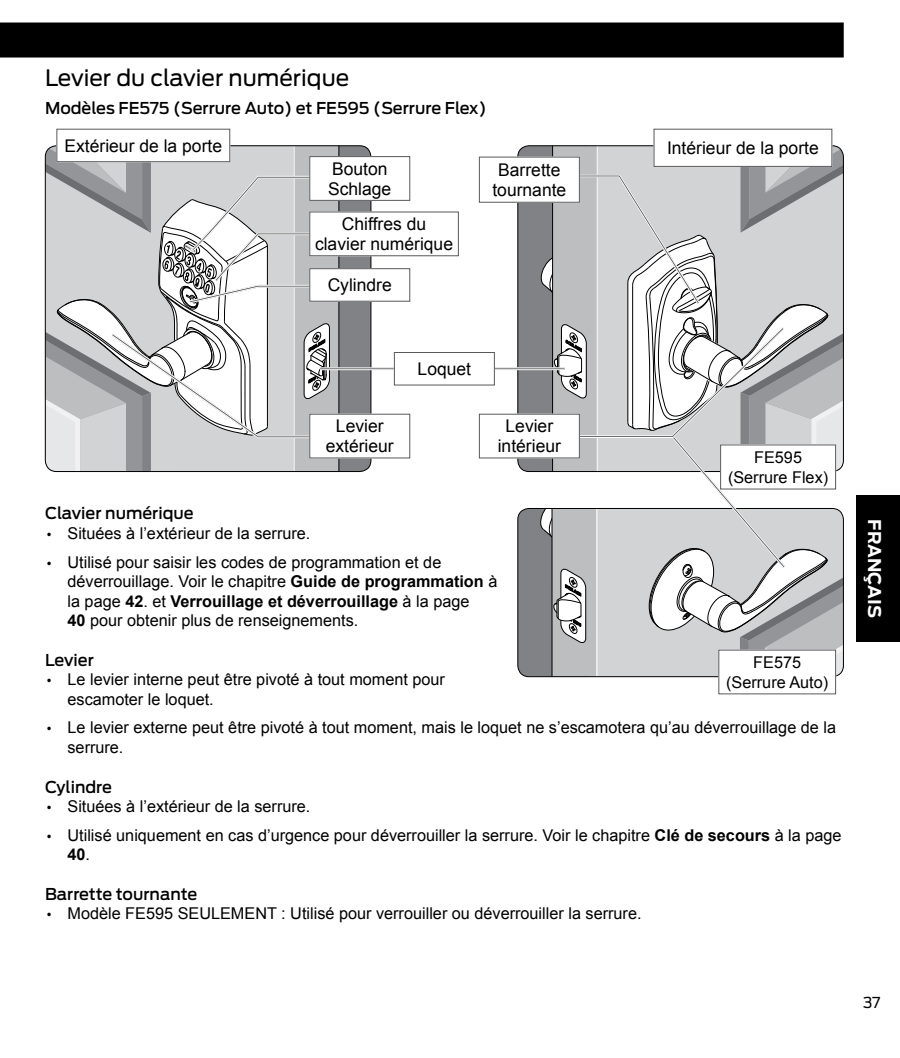
<style>
.page{position:relative;width:900px;height:1058px;background:#fff}
.page>*{position:absolute;margin:0;border:0;box-sizing:border-box;transform-origin:0 0}
.t1{font:22.5px "Antenna";color:#000}
.t2{font:17.5px/20px "Arial";color:#000;text-align:center}
.t3{font:700 17.5px "Antenna";color:#fff}
.t4{font:16.25px/19.5px "Arial";color:#000}
.t5{font:500 16.25px "Antenna";color:#000}
.t6{font:15px "Antenna";color:#000}
.s1{font-family:"Foundry Form Sans Demi OSF"}
.s2{font-weight:700}
</style>
<div class="page">
<div style="left:856px;top:495px;width:44px;height:146px;background:#000"></div>
<svg style="left:45px;top:146px;width:346px;height:325px"></svg>
<div style="left:479px;top:157px;width:101px;height:45px;border:1px solid #58595b"></div>
<div style="left:310px;top:269px;width:100px;height:32px;background:#fff"></div>
<div style="left:309px;top:268px;width:101px;height:33px;border:1px solid #58595b"></div>
<div style="left:310px;top:212px;width:148px;height:44px;background:#fff"></div>
<div style="left:309px;top:212px;width:150px;height:44px;border:1px solid #58595b"></div>
<div style="left:310px;top:414px;width:100px;height:44px;background:#fff"></div>
<div style="left:309px;top:413px;width:101px;height:45px;border:1px solid #fff"></div>
<div style="left:309px;top:414px;width:101px;height:44px;border:1px solid #58595b"></div>
<div style="left:57px;top:129px;width:173px;height:33px;background:#fff"></div>
<div style="left:56px;top:128px;width:174px;height:34px;border:1px solid #fff"></div>
<div style="left:57px;top:129px;width:173px;height:33px;border:1px solid #58595b"></div>
<div style="left:653px;top:128px;width:179px;height:39px;border:1px solid #fff"></div>
<div style="left:654px;top:129px;width:178px;height:38px;border:1px solid #58595b"></div>
<div style="left:310px;top:157px;width:100px;height:43px;background:#fff"></div>
<div style="left:309px;top:156px;width:101px;height:45px;border:1px solid #58595b"></div>
<hr style="left:320px;top:367px;width:130px;height:3px;background:#58595b">
<hr style="left:320px;top:367px;width:130px;height:1px;background:#fff">
<hr style="left:320px;top:369px;width:130px;height:1px;background:#fff">
<div style="left:394px;top:352px;width:100px;height:33px;background:#fff"></div>
<div style="left:394px;top:352px;width:101px;height:33px;border:1px solid #58595b"></div>
<svg style="left:487px;top:146px;width:356px;height:530px"></svg>
<div style="left:479px;top:414px;width:100px;height:44px;background:#fff"></div>
<div style="left:479px;top:413px;width:101px;height:45px;border:1px solid #fff"></div>
<div style="left:479px;top:414px;width:101px;height:44px;border:1px solid #58595b"></div>
<div style="left:0;top:22px;width:844px;height:36px;background:#000"></div>
<h1 class="t1" style="left:45px;top:62px;width:306px">Levier du clavier numérique</h1>
<p class="t5" style="left:45px;top:97px;width:443px">Modèles FE575 (Serrure Auto) et FE595 (Serrure Flex)</p>
<p class="t2" style="left:65px;top:136px;width:159px">Extérieur de la porte</p>
<p class="t2" style="left:667px;top:138px;width:153px">Intérieur de la porte</p>
<p class="t2" style="left:328px;top:159px;width:65px;text-align:left">Bouton<br>Schlage</p>
<p class="t2" style="left:492px;top:160px;width:75px">Barrette tournante</p>
<p class="t2" style="left:315px;top:214px;width:140px">Chiffres du clavier numérique</p>
<p class="t2" style="left:328px;top:275px;width:66px">Cylindre</p>
<p class="t2" style="left:326px;top:416px;width:70px">Levier extérieur</p>
<p class="t2" style="left:418px;top:359px;width:55px">Loquet</p>
<p class="t2" style="left:498px;top:416px;width:65px">Levier intérieur</p>
<p class="t4" style="left:728px;top:448px;width:102px;text-align:center">FE595 (Serrure Flex)</p>
<p class="t5" style="left:45px;top:502px;width:150px">Clavier numérique</p>
<p class="t4" style="left:45px;top:523px;width:267px"><span class="s1">•</span> Situées à l’extérieur de la serrure.</p>
<p class="t4" style="left:68px;top:552px;width:431px;text-indent:-23px"><span class="s1">•</span> Utilisé pour saisir les codes de programmation et de déverrouillage. Voir le chapitre <span class="s2">Guide de programmation</span> à la page <span class="s2">42</span>. et <span class="s2">Verrouillage et déverrouillage</span> à la page<br><span class="s2">40</span> pour obtenir plus de renseignements.</p>
<p class="t5" style="left:45px;top:649px;width:50px">Levier</p>
<p class="t4" style="left:68px;top:670px;width:379px;text-indent:-23px"><span class="s1">•</span> Le levier interne peut être pivoté à tout moment pour escamoter le loquet.</p>
<p class="t4" style="left:68px;top:718px;width:770px;text-indent:-23px"><span class="s1">•</span> Le levier externe peut être pivoté à tout moment, mais le loquet ne s’escamotera qu’au déverrouillage de la serrure.</p>
<p class="t5" style="left:45px;top:775px;width:69px">Cylindre</p>
<p class="t4" style="left:45px;top:796px;width:267px"><span class="s1">•</span> Situées à l’extérieur de la serrure.</p>
<p class="t4" style="left:68px;top:825px;width:776px;text-indent:-23px"><span class="s1">•</span> Utilisé uniquement en cas d’urgence pour déverrouiller la serrure. Voir le chapitre <span class="s2">Clé de secours</span> à la page<br><span class="s2">40</span>.</p>
<p class="t5" style="left:45px;top:883px;width:154px">Barrette tournante</p>
<p class="t4" style="left:45px;top:904px;width:598px"><span class="s1">•</span> Modèle FE595 SEULEMENT : Utilisé pour verrouiller ou déverrouiller la serrure.</p>
<p class="t4" style="left:726px;top:653px;width:104px;text-align:center">FE575 (Serrure Auto)</p>
<p class="t3" style="left:887px;top:519px;width:100px;rotate:90deg">FRANÇAIS</p>
<p class="t6" style="left:863px;top:992px;width:19px">37</p>
</div>
